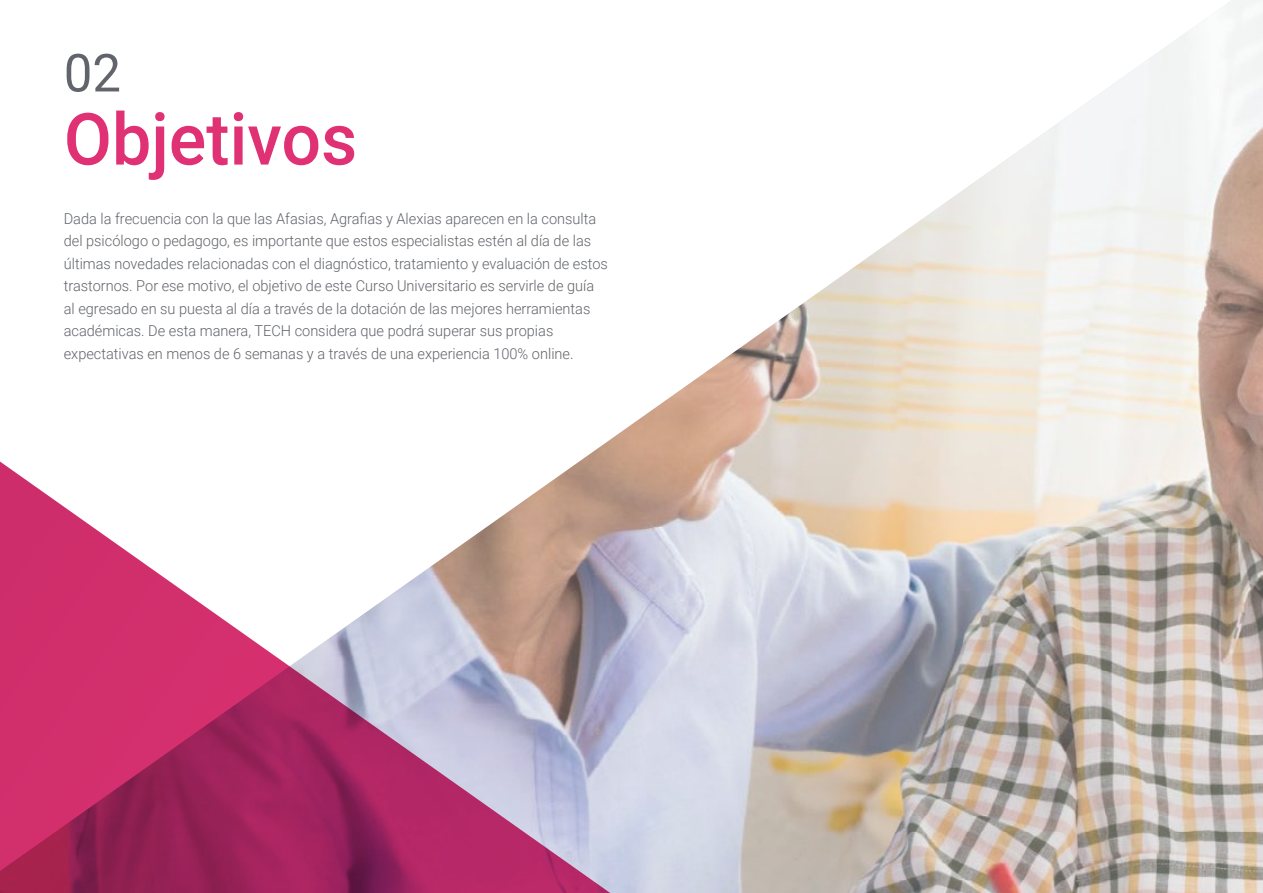
<style>
.page{position:relative;width:1263px;height:893px;background:#fff}
.page>*{position:absolute;margin:0;border:0;box-sizing:border-box;transform-origin:0 0}
.t1{font:500 72px "Roboto";color:#df3174}
.t2{font:52.5px "Roboto";color:#61646a}
.t3{font:300 15px/22.5px "Roboto";color:#61646a}
</style>
<div class="page">
<img style="left:601px;top:0;width:662px;height:893px">
<svg style="left:0;top:446px;width:640px;height:447px"></svg>
<h2 class="t2" style="left:64px;top:36px;width:59px">02</h2>
<h1 class="t1" style="left:64px;top:89px;width:295px">Objetivos</h1>
<p class="t3" style="left:64px;top:207px;width:546px">Dada la frecuencia con la que las Afasias, Agrafias y Alexias aparecen en la consulta del psicólogo o pedagogo, es importante que estos especialistas estén al día de las últimas novedades relacionadas con el diagnóstico, tratamiento y evaluación de estos trastornos. Por ese motivo, el objetivo de este Curso Universitario es servirle de guía al egresado en su puesta al día a través de la dotación de las mejores herramientas académicas. De esta manera, TECH considera que podrá superar sus propias expectativas en menos de 6 semanas y a través de una experiencia 100% online.</p>
</div>
